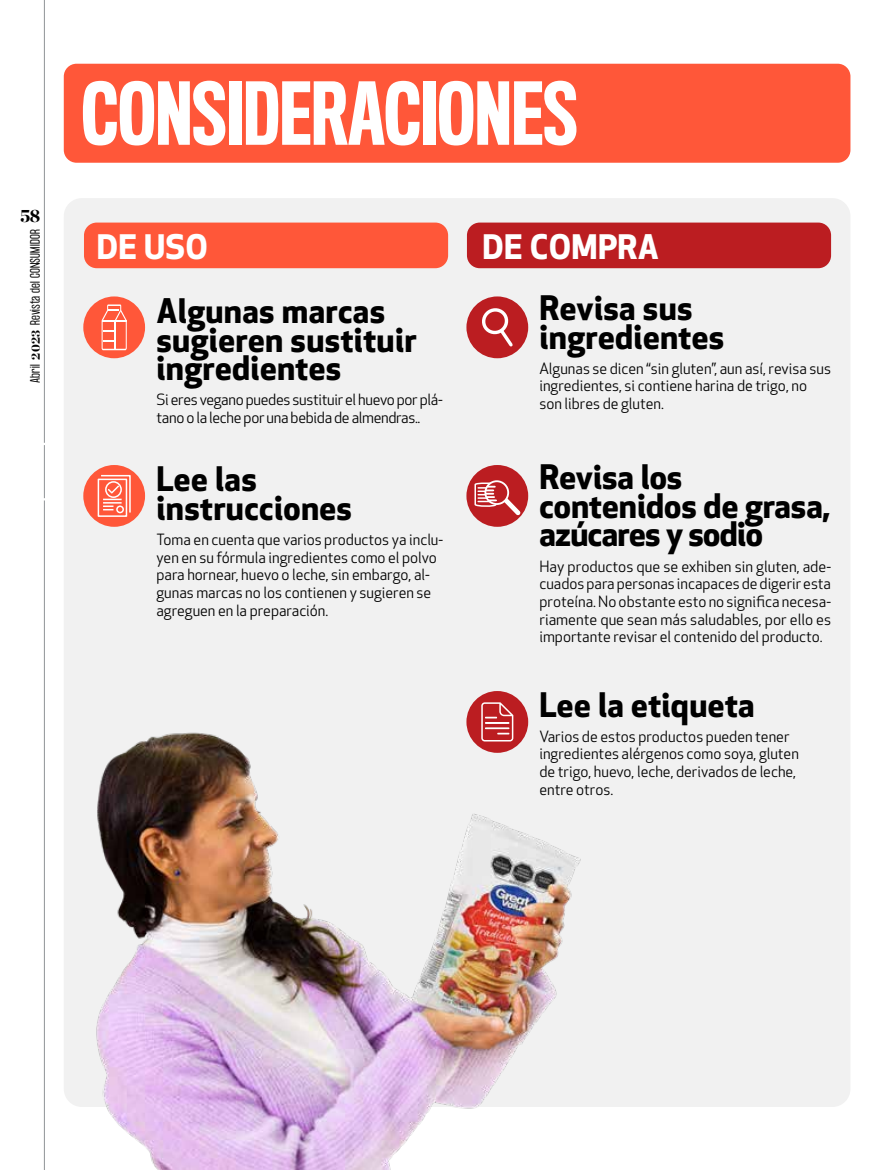
<style>
.page{position:relative;width:893px;height:1170px;background:#fff}
.page>*{position:absolute;margin:0;border:0;box-sizing:border-box;transform-origin:0 0}
.t1{font:500 79.5px "Titling Gothic FB Comp";color:#fff}
.t2{font:700 33px/28.5px "Apex New";letter-spacing:.01em;color:#000}
.t3{font:700 33px "Apex New";letter-spacing:.01em;color:#fff}
.t4{font:900 18px "Chronicle Display";color:#000}
.t5{font:15.15px/17.7px "Apex New";color:#000}
.t6{font:15.15px/17.7px "Apex New";letter-spacing:-.02em;color:#000}
.t7{font:300 12px "Formula Condensed";letter-spacing:.02em;color:#000}
.s1{font-family:"Chronicle Display";font-weight:900}
</style>
<div class="page">
<hr style="left:44px;top:0;width:1px;height:1169px;background:#8f9497">
<div style="left:64px;top:198px;width:786px;height:908px;background:#f1f1f1;border-radius:18px"></div>
<div style="left:64px;top:64px;width:786px;height:99px;background:#ff5739;border-radius:13px"></div>
<div style="left:83px;top:465px;width:62px;height:62px;background:#ff5739;border-radius:50%"></div>
<svg style="left:97px;top:474px;width:34px;height:43px"></svg>
<div style="left:105px;top:481px;width:17px;height:17px;border:2px solid #fff;border-radius:50%"></div>
<div style="left:466px;top:691px;width:62px;height:61px;background:#bb1d21;border-radius:50%"></div>
<svg style="left:481px;top:702px;width:32px;height:20px"></svg>
<div style="left:466px;top:465px;width:62px;height:62px;background:#bb1d21;border-radius:50%"></div>
<svg style="left:474px;top:480px;width:47px;height:35px"></svg>
<div style="left:466px;top:296px;width:62px;height:62px;background:#bb1d21;border-radius:50%"></div>
<svg style="left:482px;top:308px;width:31px;height:39px"></svg>
<div style="left:83px;top:296px;width:62px;height:62px;background:#ff5739;border-radius:50%"></div>
<svg style="left:102px;top:304px;width:25px;height:46px"></svg>
<svg style="left:43px;top:441px;width:2px;height:60px"></svg>
<div style="left:84px;top:222px;width:364px;height:46px;background:#ff5739;border-radius:13px"></div>
<div style="left:467px;top:222px;width:364px;height:46px;background:#bb1d21;border-radius:13px"></div>
<img style="left:64px;top:722px;width:521px;height:447px">
<p class="t4" style="left:20px;top:201px;width:22px">58</p>
<p class="t7" style="left:28px;top:383px;width:155px;rotate:-90deg">Abril <span class="s1">2023</span> Revista del CONSUMIDOR</p>
<h1 class="t1" style="left:81px;top:68px;width:498px">CONSIDERACIONES</h1>
<h2 class="t3" style="left:97px;top:222px;width:113px">DE USO</h2>
<h2 class="t3" style="left:483px;top:222px;width:178px">DE COMPRA</h2>
<h2 class="t2" style="left:156px;top:295px;width:262px">Algunas marcas sugieren sustituir ingredientes</h2>
<p class="t6" style="left:156px;top:391px;width:288px">Si eres vegano puedes sustituir el huevo por plá&shy;tano o la leche por una bebida de almendras..</p>
<h2 class="t2" style="left:156px;top:463px;width:197px">Lee las instrucciones</h2>
<p class="t5" style="left:156px;top:530px;width:288px">Toma en cuenta que varios productos ya inclu&shy;yen en su fórmula ingredientes como el polvo para hornear, huevo o leche, sin embargo, al&shy;gunas marcas no los contienen y sugieren se agreguen en la preparación.</p>
<h2 class="t2" style="left:539px;top:292px;width:186px">Revisa sus ingredientes</h2>
<p class="t5" style="left:539px;top:359px;width:293px">Algunas se dicen “sin gluten”, aun así, revisa sus ingredientes, si contiene harina de trigo, no son libres de gluten.</p>
<h2 class="t2" style="left:539px;top:461px;width:293px">Revisa los contenidos de grasa, azúcares y sodio</h2>
<p class="t5" style="left:539px;top:557px;width:293px;text-align:justify">Hay productos que se exhiben sin gluten, ade&shy;cuados para personas incapaces de digerir esta proteína. No obstante esto no significa necesa&shy;riamente que sean más saludables, por ello es importante revisar el contenido del producto.</p>
<h2 class="t2" style="left:539px;top:688px;width:217px">Lee la etiqueta</h2>
<p class="t5" style="left:539px;top:727px;width:261px">Varios de estos productos pueden tener ingredientes alérgenos como soya, gluten de trigo, huevo, leche, derivados de leche, entre otros.</p>
</div>
